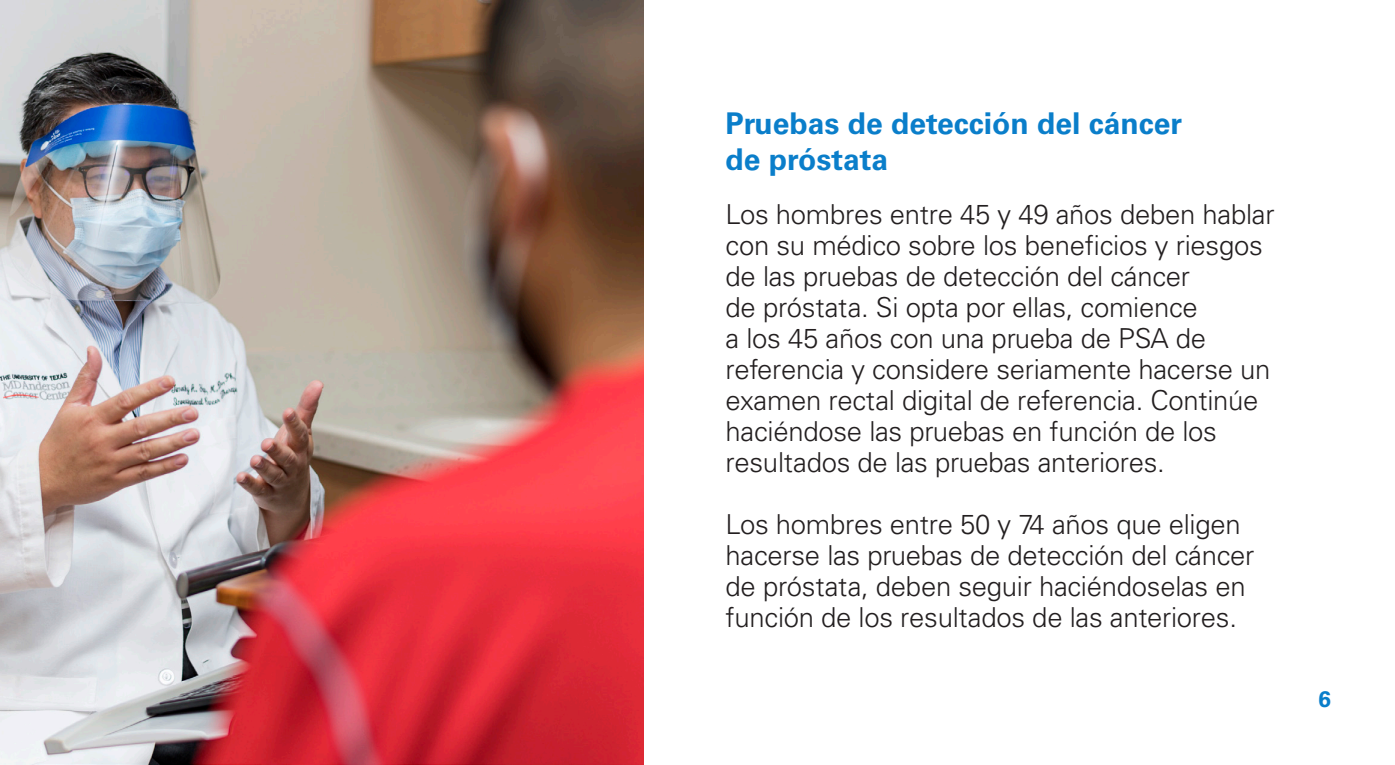
<style>
.page{position:relative;width:1395px;height:765px;background:#fff}
.page>*{position:absolute;margin:0;border:0;box-sizing:border-box;transform-origin:0 0}
.Header_text{font:700 30px/36px "Univers LT Std";color:#0a7eca}
.text{font:300 27.5px/31px "Univers LT Std";letter-spacing:-.01em;color:#231f20}
.t1{font:700 22.5px "Univers LT Std";color:#0a7eca}
</style>
<div class="page">
<img style="left:0;top:0;width:643px;height:765px">
<p class="Header_text" style="left:726px;top:106px;width:458px">Pruebas de detección del cáncer de próstata</p>
<p class="text" style="left:726px;top:198px;width:550px">Los hombres entre 45 y 49 años deben hablar con su médico sobre los beneficios y riesgos de las pruebas de detección del cáncer<br>de próstata. Si opta por ellas, comience<br>a los 45 años con una prueba de PSA de referencia y considere seriamente hacerse un examen rectal digital de referencia. Continúe haciéndose las pruebas en función de los resultados de las pruebas anteriores.</p>
<p class="text" style="left:726px;top:508px;width:530px">Los hombres entre 50 y 74 años que eligen hacerse las pruebas de detección del cáncer de próstata, deben seguir haciéndoselas en función de los resultados de las anteriores.</p>
<p class="t1" style="left:1319px;top:685px;width:14px">6</p>
</div>
